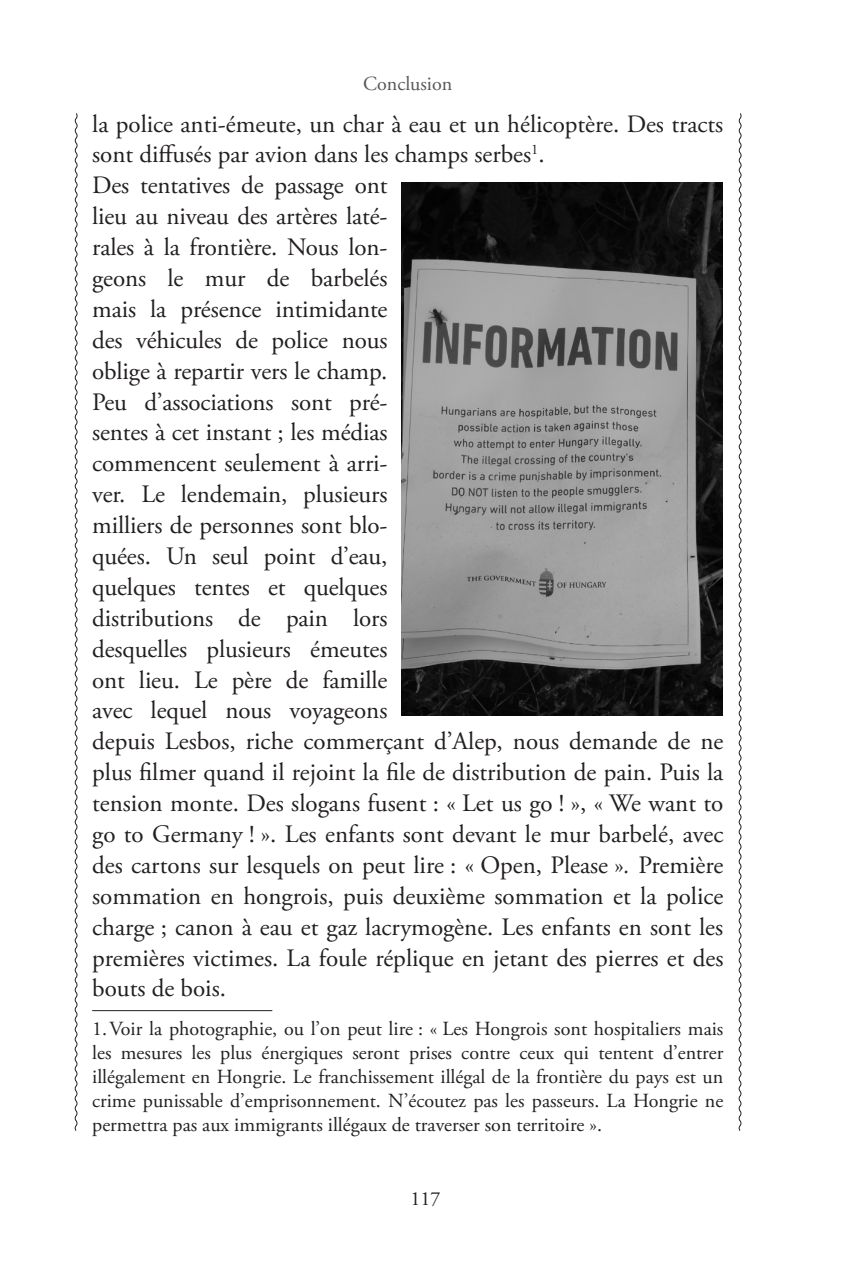
<style>
.page{position:relative;width:851px;height:1276px;background:#fff}
.page>*{position:absolute;margin:0;border:0;box-sizing:border-box;transform-origin:0 0}
.Encadré{font:25px/31px "Adobe Garamond Pro";color:#231f20}
.Notes_de_bdp{font:20px/24px "Adobe Garamond Pro";color:#212121;text-align:justify}
.t1{font:20px "Adobe Garamond Pro";color:#57585a}
.t2{font:20px "Adobe Garamond Pro";color:#231f20}
.s1{font-style:italic}
.s2{color:#231f20}
</style>
<div class="page">
<hr style="left:92px;top:1010px;width:180px;height:1px;background:#231f20">
<svg style="left:74px;top:113px;width:4px;height:1018px"></svg>
<svg style="left:738px;top:113px;width:4px;height:1018px"></svg>
<img style="left:401px;top:183px;width:321px;height:532px">
<p class="t1" style="left:363px;top:71px;width:91px">Conclusion</p>
<p class="Encadré" style="left:92px;top:109px;width:632px">la police anti-émeute, un char à eau et un hélicoptère. Des tracts sont diffusés par avion dans les champs serbes<sup>1</sup>.</p>
<p class="Encadré" style="left:92px;top:171px;width:632px">Des tentatives de passage ont<br>lieu au niveau des artères laté-<br>rales à la frontière. Nous lon-<br>geons le mur de barbelés<br>mais la présence intimidante<br>des véhicules de police nous<br>oblige à repartir vers le champ.<br>Peu d’associations sont pré-<br>sentes à cet instant ; les médias<br>commencent seulement à arri-<br>ver. Le lendemain, plusieurs<br>milliers de personnes sont blo-<br>quées. Un seul point d’eau,<br>quelques tentes et quelques<br>distributions de pain lors<br>desquelles plusieurs émeutes<br>ont lieu. Le père de famille<br>avec lequel nous voyageons<br>depuis Lesbos, riche commerçant d’Alep, nous demande de ne plus filmer quand il rejoint la file de distribution de pain. Puis la tension monte. Des slogans fusent : « Let us go ! », « We want to go to Germany ! ». Les enfants sont devant le mur barbelé, avec des cartons sur lesquels on peut lire : « Open, Please »<span class="s1">.</span> Première sommation en hongrois, puis deuxième sommation et la police charge ; canon à eau et gaz lacrymogène. Les enfants en sont les premières victimes. La foule réplique en jetant des pierres et des bouts de bois.</p>
<p class="Notes_de_bdp" style="left:92px;top:1017px;width:632px"><span class="s2">1.Voir la photographie, ou l’on peut lire : « Les Hongrois sont hospitaliers ma</span>is les mesures les plus énergiques seront prises contre ceux qui tentent d’entrer illégalement en Hongrie. Le franchissement illégal de la frontière du pays est un crime punissable d’emprisonnement. N’écoutez pas les passeurs. La Hongrie ne permettra pas aux immigrants illégaux de traverser son territoire ».</p>
<p class="t2" style="left:410px;top:1186px;width:31px">117</p>
</div>
